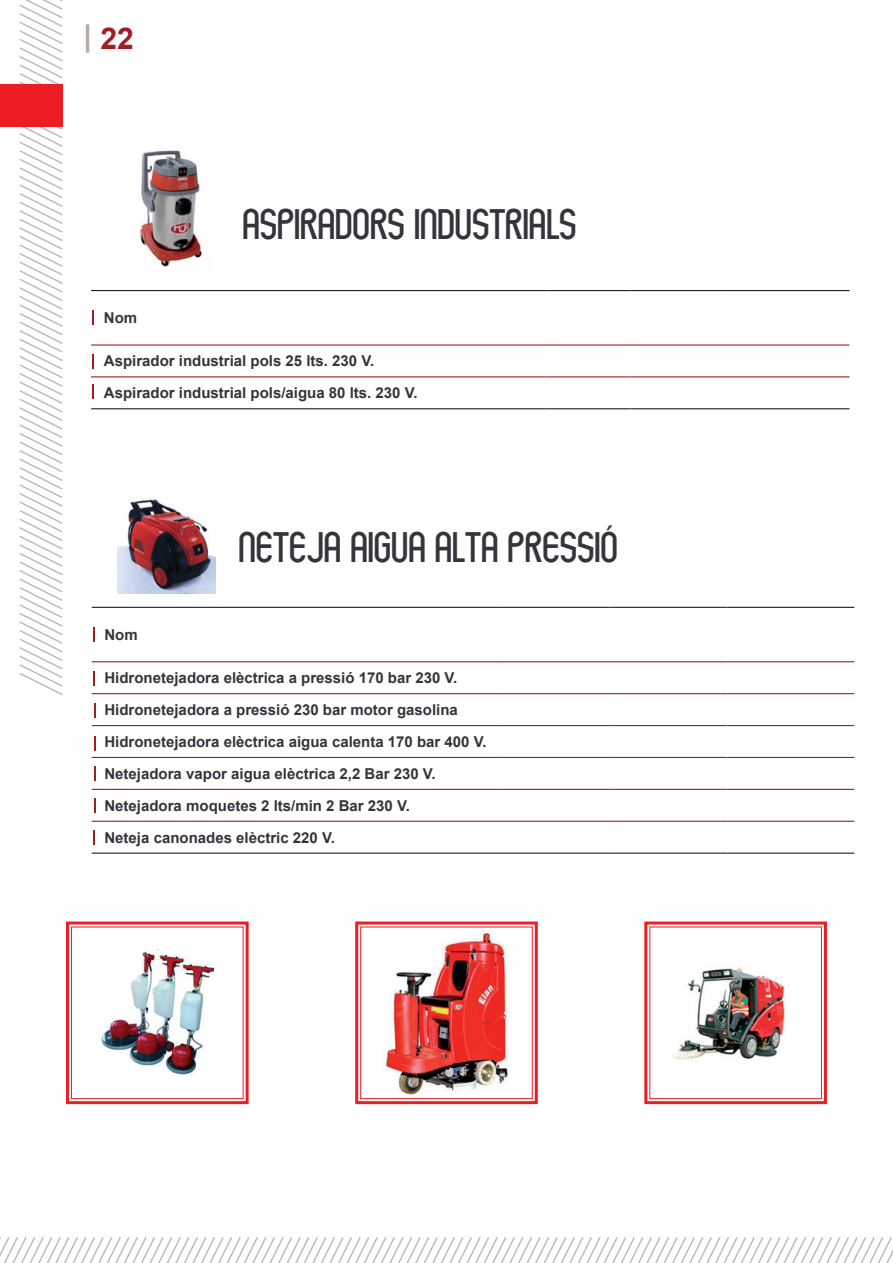
<style>
.page{position:relative;width:893px;height:1263px;background:#fff}
.page>*{position:absolute;margin:0;border:0;box-sizing:border-box;transform-origin:0 0}
.t1{font:39px "Rothwell";color:#36343b}
.t2{font:700 30px "Arial";color:#a21d20}
.t3{font:700 15px/32px "Arial";color:#36343b}
.s1{color:#b5a9a5}
</style>
<div class="page">
<svg style="left:0;top:1237px;width:893px;height:26px"></svg>
<svg style="left:19px;top:0;width:44px;height:695px"></svg>
<hr style="left:91px;top:290px;width:455px;height:1px;background:#231f20">
<hr style="left:546px;top:290px;width:84px;height:1px;background:#231f20">
<hr style="left:630px;top:290px;width:96px;height:1px;background:#231f20">
<hr style="left:726px;top:290px;width:123px;height:1px;background:#231f20">
<hr style="left:91px;top:408px;width:455px;height:1px;background:#231f20">
<hr style="left:546px;top:408px;width:84px;height:1px;background:#231f20">
<hr style="left:630px;top:408px;width:96px;height:1px;background:#231f20">
<hr style="left:726px;top:408px;width:123px;height:1px;background:#231f20">
<hr style="left:91px;top:344px;width:455px;height:2px;background:#a21d20">
<hr style="left:546px;top:344px;width:84px;height:2px;background:#a21d20">
<hr style="left:630px;top:344px;width:96px;height:2px;background:#a21d20">
<hr style="left:726px;top:344px;width:123px;height:2px;background:#a21d20">
<hr style="left:91px;top:376px;width:455px;height:1px;background:#a21d20">
<hr style="left:546px;top:376px;width:84px;height:1px;background:#a21d20">
<hr style="left:630px;top:376px;width:96px;height:1px;background:#a21d20">
<hr style="left:726px;top:376px;width:123px;height:1px;background:#a21d20">
<img style="left:139px;top:150px;width:71px;height:119px">
<svg style="left:93px;top:310px;width:1px;height:14px"></svg>
<svg style="left:93px;top:354px;width:1px;height:14px"></svg>
<svg style="left:93px;top:384px;width:1px;height:14px"></svg>
<svg style="left:66px;top:921px;width:183px;height:184px"></svg>
<div style="left:71px;top:926px;width:173px;height:173px;border:1px solid #ee1d23"></div>
<svg style="left:644px;top:921px;width:183px;height:184px"></svg>
<div style="left:649px;top:926px;width:173px;height:173px;border:1px solid #ee1d23"></div>
<svg style="left:355px;top:921px;width:183px;height:184px"></svg>
<div style="left:360px;top:926px;width:173px;height:173px;border:1px solid #ee1d23"></div>
<img style="left:383px;top:932px;width:126px;height:162px">
<img style="left:117px;top:499px;width:98px;height:94px">
<hr style="left:92px;top:661px;width:412px;height:1px;background:#a21d20">
<hr style="left:504px;top:661px;width:107px;height:1px;background:#a21d20">
<hr style="left:611px;top:661px;width:116px;height:1px;background:#a21d20">
<hr style="left:727px;top:661px;width:127px;height:1px;background:#a21d20">
<hr style="left:92px;top:693px;width:412px;height:1px;background:#a21d20">
<hr style="left:504px;top:693px;width:107px;height:1px;background:#a21d20">
<hr style="left:611px;top:693px;width:116px;height:1px;background:#a21d20">
<hr style="left:727px;top:693px;width:127px;height:1px;background:#a21d20">
<hr style="left:92px;top:725px;width:412px;height:1px;background:#a21d20">
<hr style="left:504px;top:725px;width:107px;height:1px;background:#a21d20">
<hr style="left:611px;top:725px;width:116px;height:1px;background:#a21d20">
<hr style="left:727px;top:725px;width:127px;height:1px;background:#a21d20">
<hr style="left:92px;top:757px;width:412px;height:1px;background:#a21d20">
<hr style="left:504px;top:757px;width:107px;height:1px;background:#a21d20">
<hr style="left:611px;top:757px;width:116px;height:1px;background:#a21d20">
<hr style="left:727px;top:757px;width:127px;height:1px;background:#a21d20">
<hr style="left:92px;top:789px;width:412px;height:1px;background:#a21d20">
<hr style="left:504px;top:789px;width:107px;height:1px;background:#a21d20">
<hr style="left:611px;top:789px;width:116px;height:1px;background:#a21d20">
<hr style="left:727px;top:789px;width:127px;height:1px;background:#a21d20">
<hr style="left:92px;top:821px;width:412px;height:1px;background:#a21d20">
<hr style="left:504px;top:821px;width:107px;height:1px;background:#a21d20">
<hr style="left:611px;top:821px;width:116px;height:1px;background:#a21d20">
<hr style="left:727px;top:821px;width:127px;height:1px;background:#a21d20">
<hr style="left:92px;top:607px;width:412px;height:1px;background:#231f20">
<hr style="left:504px;top:607px;width:107px;height:1px;background:#231f20">
<hr style="left:611px;top:607px;width:116px;height:1px;background:#231f20">
<hr style="left:727px;top:607px;width:127px;height:1px;background:#231f20">
<hr style="left:92px;top:852px;width:412px;height:2px;background:#231f20">
<hr style="left:504px;top:852px;width:107px;height:2px;background:#231f20">
<hr style="left:611px;top:852px;width:116px;height:2px;background:#231f20">
<hr style="left:727px;top:852px;width:127px;height:2px;background:#231f20">
<svg style="left:93px;top:628px;width:2px;height:14px"></svg>
<svg style="left:93px;top:672px;width:2px;height:14px"></svg>
<svg style="left:94px;top:703px;width:1px;height:14px"></svg>
<svg style="left:94px;top:736px;width:1px;height:15px"></svg>
<svg style="left:94px;top:767px;width:1px;height:14px"></svg>
<svg style="left:94px;top:799px;width:1px;height:14px"></svg>
<svg style="left:94px;top:830px;width:1px;height:14px"></svg>
<div style="left:0;top:84px;width:63px;height:43px;background:#ee1d23"></div>
<h2 class="t2" style="left:84px;top:18px;width:52px"><span class="s1">|</span> 22</h2>
<h1 class="t1" style="left:242px;top:201px;width:335px">ASPIRADORS INDUSTRIALS</h1>
<p class="t3" style="left:104px;top:302px;width:35px">Nom</p>
<p class="t3" style="left:104px;top:346px;width:315px">Aspirador industrial pols 25 lts. 230 V.<br>Aspirador industrial pols/aigua 80 lts. 230 V.</p>
<h1 class="t1" style="left:239px;top:524px;width:381px">NETEJA AIGUA ALTA PRESSIÓ</h1>
<p class="t3" style="left:104px;top:619px;width:35px">Nom</p>
<p class="t3" style="left:104px;top:662px;width:384px">Hidronetejadora elèctrica a pressió 170 bar 230 V.<br>Hidronetejadora a pressió 230 bar motor gasolina Hidronetejadora elèctrica aigua calenta 170 bar 400 V.<br>Netejadora vapor aigua elèctrica 2,2 Bar 230 V.<br>Netejadora moquetes 2 lts/min 2 Bar 230 V.<br>Neteja canonades elèctric 220 V.</p>
</div>
